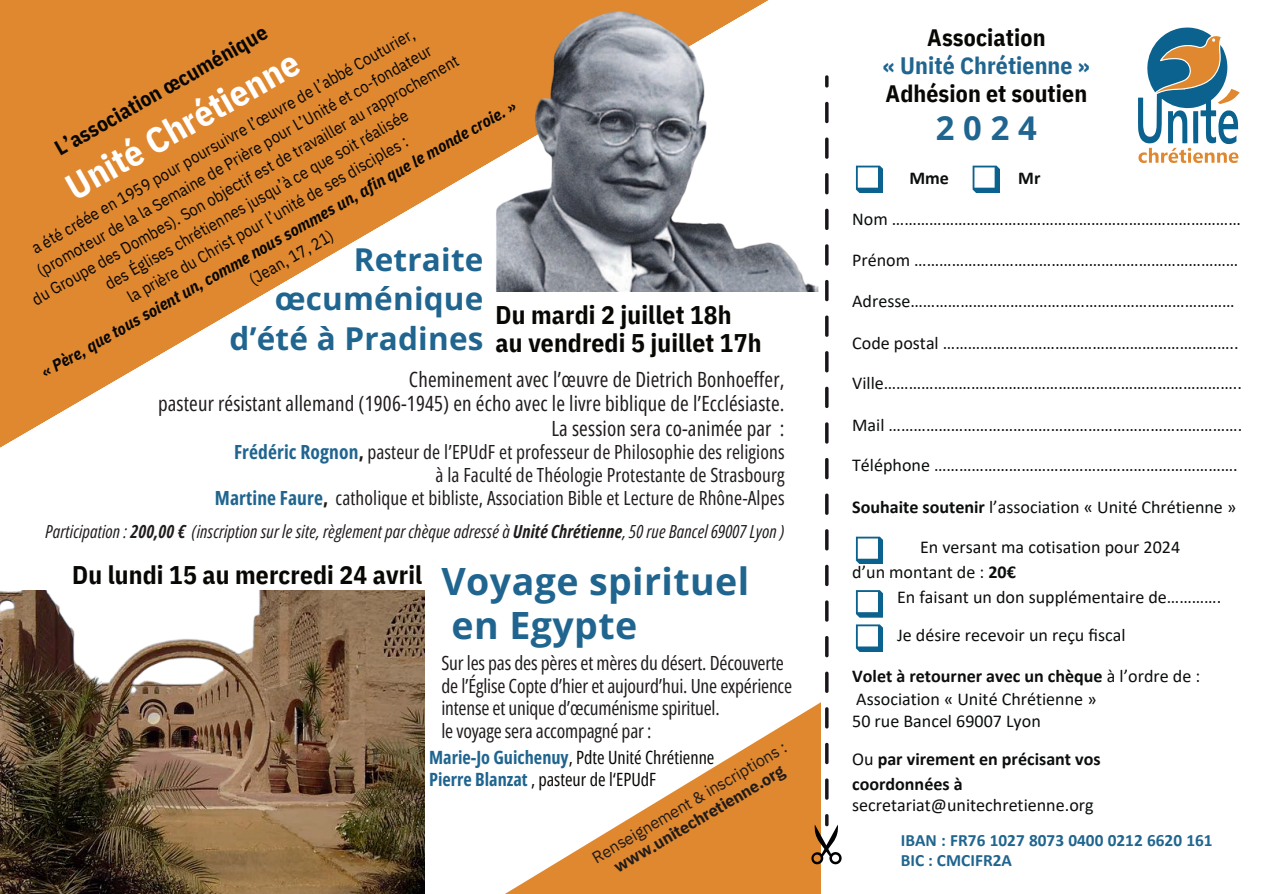
<style>
.page{position:relative;width:1263px;height:894px;background:#fff}
.page>*{position:absolute;margin:0;border:0;box-sizing:border-box;transform-origin:0 0}
.t1{font:700 37.5px/44.2px "Open Sans";letter-spacing:.01em;color:#20658f}
.t2{font:700 36px "IBM Plex Sans Cond";color:#fff}
.t3{font:700 32.7px "Open Sans";color:#20658f}
.t4{font:700 31.5px/39.3px "Open Sans";letter-spacing:.005em;color:#20658f;text-align:right}
.t5{font:700 25.5px/28.2px "IBM Plex Sans Cond";letter-spacing:.005em;color:#080704}
.t6{font:700 23.7px "IBM Plex Sans Cond";letter-spacing:.005em;color:#080704}
.t7{font:700 23.7px "IBM Plex Sans Cond";letter-spacing:.005em;color:#20658f}
.t8{font:21px/24.5px "Open Sans Condensed";letter-spacing:.005em;color:#211c1c;text-align:right}
.t9{font:700 21px "IBM Plex Sans Cond";color:#080704}
.t10{font:19.5px/22.5px "Open Sans Condensed";letter-spacing:.005em;color:#211c1c;text-align:right}
.t11{font:18.3px/21.3px "Open Sans Condensed";color:#080704}
.t12{font:18px/24.8px "Calibri";color:#0b0e0d}
.t13{font:italic 18px "Open Sans Condensed";letter-spacing:.005em;color:#211c1c}
.t14{font:700 18px/38.2px "Calibri";color:#0b0e0d}
.t15{font:700 17.25px/20.2px "Calibri";color:#20658f}
.t16{font:16.5px/22.5px "IBM Plex Sans Cond";color:#080704;text-align:center}
.t17{font:italic 700 16.5px "IBM Plex Sans Cond";color:#080704}
.t18{font:16.35px "IBM Plex Sans";color:#211c1c}
.t19{font:700 16.35px "IBM Plex Sans";color:#211c1c}
.s1{font-weight:700;color:#20658f}
.s2{font-weight:700}
.s3{font-weight:400}
</style>
<div class="page">
<svg style="left:0;top:0;width:883px;height:448px"></svg>
<svg style="left:1138px;top:27px;width:102px;height:136px"></svg>
<svg style="left:506px;top:702px;width:315px;height:191px"></svg>
<svg style="left:856px;top:165px;width:27px;height:27px"></svg>
<svg style="left:811px;top:813px;width:31px;height:51px"></svg>
<svg style="left:825px;top:102px;width:4px;height:697px"></svg>
<svg style="left:825px;top:75px;width:4px;height:12px"></svg>
<img style="left:496px;top:0;width:324px;height:291px">
<svg style="left:973px;top:165px;width:27px;height:27px"></svg>
<svg style="left:856px;top:536px;width:27px;height:27px"></svg>
<svg style="left:856px;top:590px;width:27px;height:27px"></svg>
<svg style="left:856px;top:624px;width:27px;height:27px"></svg>
<img style="left:0;top:590px;width:424px;height:303px">
<p class="t9" style="left:49px;top:136px;width:242px;rotate:-30deg">L’association œcuménique</p>
<p class="t16" style="left:5px;top:252px;width:490px;rotate:-30deg">a été créée en 1959 pour poursuivre l’œuvre de l’abbé Couturier, (promoteur de la la Semaine de Prière pour L’Unité et co-fondateur<br>du Groupe des Dombes). Son objectif est de travailler au rapprochement des Églises chrétiennes jusqu’à ce que soit réalisée<br>la prière du Christ pour l’unité de ses disciples :</p>
<h2 class="t2" style="left:55px;top:165px;width:263px;rotate:-30deg">Unité Chrétienne</h2>
<p class="t17" style="left:37px;top:363px;width:545px;rotate:-30deg">« Père, que tous soient un, comme nous sommes un, afin que le monde croie. »</p>
<p class="t16" style="left:244px;top:270px;width:96px;rotate:-30deg">(Jean, 17, 21)</p>
<h3 class="t4" style="left:230px;top:239px;width:255px">Retraite œcuménique d’été à Pradines</h3>
<h3 class="t5" style="left:496px;top:298px;width:267px">Du mardi 2 juillet 18h au vendredi 5 juillet 17h</h3>
<p class="t8" style="left:158px;top:366px;width:628px">Cheminement avec l’œuvre de Dietrich Bonhoeffer,<br>pasteur résistant allemand (1906-1945) en écho avec le livre biblique de l’Ecclésiaste.<br>La session sera co-animée par :</p>
<p class="t10" style="left:215px;top:440px;width:571px"><span class="s1">Frédéric Rognon</span><span class="s2">,</span> pasteur de l’EPUdF et professeur de Philosophie des religions<br>à la Faculté de Théologie Protestante de Strasbourg<br><span class="s1">Martine Faure</span><span class="s2">,</span> catholique et bibliste, Association Bible et Lecture de Rhône-Alpes</p>
<p class="t13" style="left:46px;top:519px;width:740px">Participation : <span class="s2">200,00 €</span> (inscription sur le site, règlement par chèque adressé à <span class="s2">Unité Chrétienne</span>, 50 rue Bancel 69007 Lyon )</p>
<h1 class="t1" style="left:441px;top:558px;width:309px">Voyage spirituel en Egypte</h1>
<h3 class="t5" style="left:72px;top:558px;width:352px">Du lundi 15 au mercredi 24 avril</h3>
<p class="t10" style="left:441px;top:651px;width:352px;text-align:left">Sur les pas des pères et mères du désert. Découverte de l’Église Copte d’hier et aujourd’hui. Une expérience intense et unique d’œcuménisme spirituel.<br>le voyage sera accompagné par :</p>
<p class="t11" style="left:429px;top:746px;width:287px"><span class="s1">Marie-Jo Guichenuy</span>, Pdte Unité Chrétienne<br><span class="s1">Pierre Blanzat</span> , pasteur de l‘EPUdF</p>
<p class="t18" style="left:587px;top:846px;width:224px;rotate:-30deg">Renseignement &amp; inscriptions :</p>
<p class="t19" style="left:608px;top:855px;width:196px;rotate:-30deg">www.unitechretienne.org</p>
<h3 class="t6" style="left:927px;top:19px;width:120px">Association</h3>
<h3 class="t7" style="left:883px;top:47px;width:209px">« Unité Chrétienne »</h3>
<h3 class="t6" style="left:885px;top:75px;width:203px">Adhésion et soutien</h3>
<h3 class="t3" style="left:936px;top:104px;width:103px">2 0 2 4</h3>
<p class="t14" style="left:909px;top:159px;width:41px">Mme</p>
<p class="t14" style="left:1018px;top:159px;width:24px">Mr</p>
<p class="t12" style="left:852px;top:206px;width:390px">Nom …………………………………………………………………………</p>
<p class="t12" style="left:852px;top:247px;width:388px">Prénom ……………………………………………………………………</p>
<p class="t12" style="left:852px;top:288px;width:384px">Adresse……………………………………………………………………</p>
<p class="t12" style="left:852px;top:329px;width:388px">Code postal ……………………………………………………………..</p>
<p class="t12" style="left:852px;top:370px;width:391px">Ville…………………………………………………………………………..</p>
<p class="t12" style="left:852px;top:412px;width:391px">Mail ………………………………………………………………………….</p>
<p class="t12" style="left:852px;top:452px;width:387px">Téléphone ……………………………………………………………….</p>
<p class="t12" style="left:852px;top:494px;width:386px"><span class="s2">Souhaite soutenir</span> l’association « Unité Chrétienne »</p>
<p class="t12" style="left:852px;top:534px;width:329px;text-indent:68px">En versant ma cotisation pour 2024 d’un montant de : <span class="s2">20€</span></p>
<p class="t12" style="left:897px;top:577px;width:326px;line-height:38.2px">En faisant un don supplémentaire de………….<br>Je désire recevoir un reçu fiscal</p>
<p class="t12" style="left:852px;top:663px;width:350px;line-height:23.7px"><span class="s2">Volet à retourner avec un chèque</span> à l’ordre de :<br>Association « Unité Chrétienne »</p>
<p class="t14" style="left:852px;top:701px;width:250px"><span class="s3">50 rue Bancel 69007 Lyon<br>Ou</span> par virement en précisant vos</p>
<p class="t14" style="left:852px;top:764px;width:112px">coordonnées à</p>
<p class="t12" style="left:852px;top:792px;width:243px">secretariat@unitechretienne.org</p>
<p class="t15" style="left:901px;top:829px;width:313px">IBAN : FR76 1027 8073 0400 0212 6620 161<br>BIC : CMCIFR2A</p>
</div>
